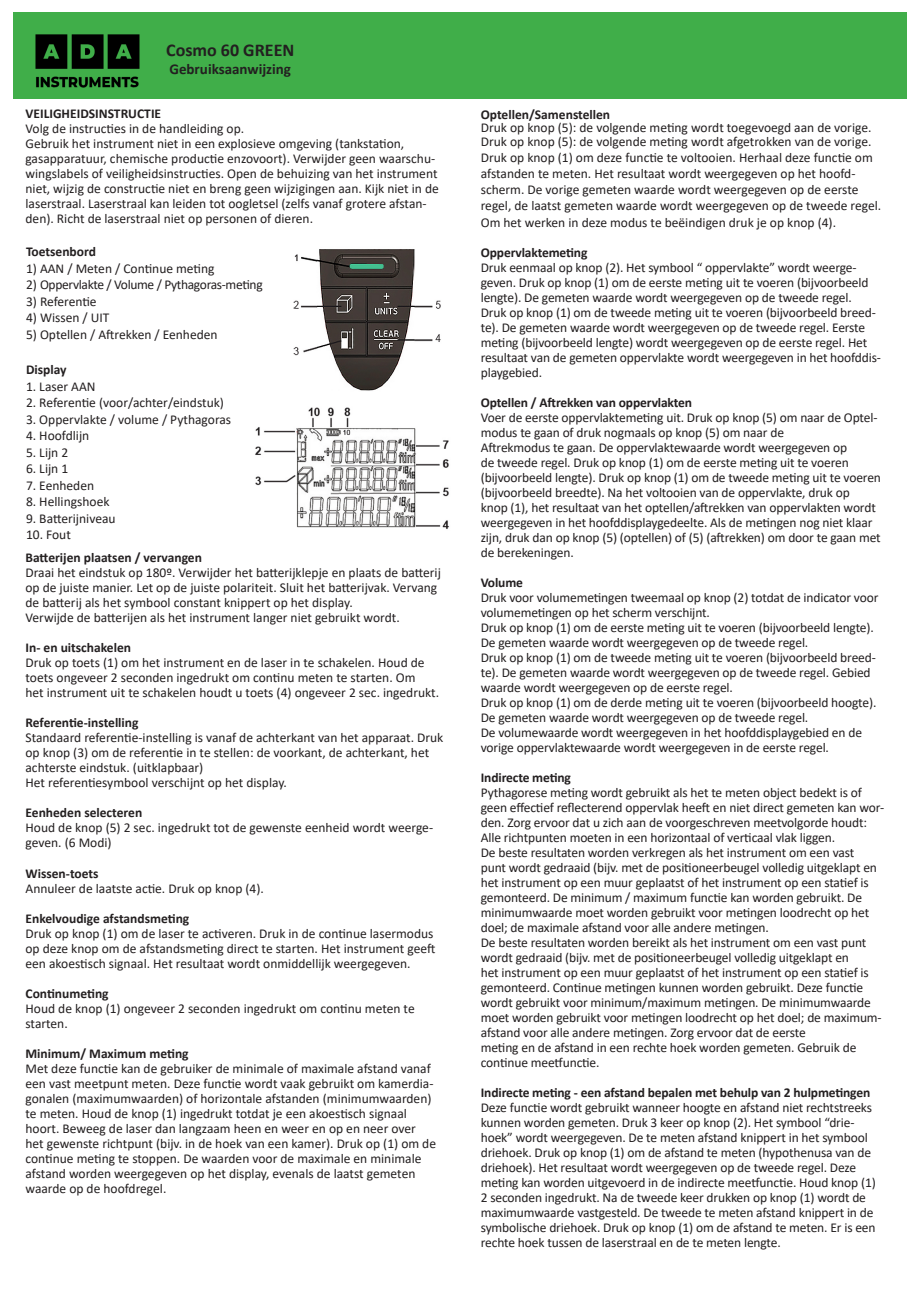
<style>
.page{position:relative;width:919px;height:1289px;background:#fff}
.page>*{position:absolute;margin:0;border:0;box-sizing:border-box;transform-origin:0 0}
.t1{font:700 18px "Calibri";color:#231f20}
.t2{font:700 15px "Calibri";color:#231f20}
.t3{font:13.5px/15px "Calibri";letter-spacing:-.01em;color:#231f20}
.t4{font:700 13.5px "Calibri";color:#231f20}
</style>
<div class="page">
<img style="left:293px;top:249px;width:148px;height:142px">
<img style="left:255px;top:407px;width:194px;height:122px">
<div style="left:13px;top:13px;width:893px;height:86px;background:#40ae49"></div>
<img style="left:35px;top:34px;width:105px;height:54px">
<h1 class="t1" style="left:166px;top:37px;width:130px">Cosmo 60 GREEN</h1>
<p class="t2" style="left:169px;top:58px;width:123px">Gebruiksaanwijzing</p>
<p class="t4" style="left:26px;top:104px;width:137px">VEILIGHEIDSINSTRUCTIE</p>
<p class="t3" style="left:26px;top:121px;width:415px">Volg de instructies in de handleiding op.<br>Gebruik het instrument niet in een explosieve omgeving (tankstation, gasapparatuur, chemische productie enzovoort). Verwijder geen waarschu&shy;wingslabels of veiligheidsinstructies. Open de behuizing van het instrument niet, wijzig de constructie niet en breng geen wijzigingen aan. Kijk niet in de laserstraal. Laserstraal kan leiden tot oogletsel (zelfs vanaf grotere afstan&shy;den). Richt de laserstraal niet op personen of dieren.</p>
<p class="t4" style="left:26px;top:242px;width:71px">Toetsenbord</p>
<p class="t3" style="left:26px;top:260px;width:190px">1) AAN / Meten / Continue meting</p>
<p class="t3" style="left:26px;top:277px;width:238px">2) Oppervlakte / Volume / Pythagoras-meting</p>
<p class="t3" style="left:26px;top:293px;width:72px">3) Referentie</p>
<p class="t3" style="left:26px;top:310px;width:85px">4) Wissen / UIT</p>
<p class="t3" style="left:26px;top:326px;width:193px">5) Optellen / Aftrekken / Eenheden</p>
<p class="t4" style="left:26px;top:360px;width:42px">Display</p>
<p class="t3" style="left:26px;top:378px;width:71px">1. Laser AAN</p>
<p class="t3" style="left:26px;top:395px;width:199px">2. Referentie (voor/achter/eindstuk)</p>
<p class="t3" style="left:26px;top:411px;width:207px">3. Oppervlakte / volume / Pythagoras</p>
<p class="t3" style="left:26px;top:428px;width:65px">4. Hoofdlijn</p>
<p class="t3" style="left:26px;top:444px;width:44px">5. Lijn 2</p>
<p class="t3" style="left:26px;top:460px;width:44px">6. Lijn 1</p>
<p class="t3" style="left:26px;top:477px;width:70px">7. Eenheden</p>
<p class="t3" style="left:26px;top:493px;width:85px">8. Hellingshoek</p>
<p class="t3" style="left:26px;top:510px;width:91px">9. Batterijniveau</p>
<p class="t3" style="left:26px;top:526px;width:46px">10. Fout</p>
<p class="t4" style="left:26px;top:548px;width:178px">Batterijen plaatsen / vervangen</p>
<p class="t3" style="left:26px;top:565px;width:417px">Draai het eindstuk op 180º. Verwijder het batterijklepje en plaats de batterij op de juiste manier. Let op de juiste polariteit. Sluit het batterijvak. Vervang de batterij als het symbool constant knippert op het display.<br>Verwijde de batterijen als het instrument langer niet gebruikt wordt.</p>
<p class="t4" style="left:26px;top:638px;width:107px">In- en uitschakelen</p>
<p class="t3" style="left:26px;top:655px;width:415px">Druk op toets (1) om het instrument en de laser in te schakelen. Houd de toets ongeveer 2 seconden ingedrukt om continu meten te starten. Om<br>het instrument uit te schakelen houdt u toets (4) ongeveer 2 sec. ingedrukt.</p>
<p class="t4" style="left:26px;top:713px;width:115px">Referentie-instelling</p>
<p class="t3" style="left:26px;top:730px;width:419px">Standaard referentie-instelling is vanaf de achterkant van het apparaat. Druk op knop (3) om de referentie in te stellen: de voorkant, de achterkant, het achterste eindstuk. (uitklapbaar)<br>Het referentiesymbool verschijnt op het display.</p>
<p class="t4" style="left:26px;top:803px;width:118px">Eenheden selecteren</p>
<p class="t3" style="left:26px;top:820px;width:409px">Houd de knop (5) 2 sec. ingedrukt tot de gewenste eenheid wordt weerge&shy;geven. (6 Modi)</p>
<p class="t4" style="left:26px;top:863px;width:75px">Wissen-toets</p>
<p class="t3" style="left:26px;top:880px;width:240px">Annuleer de laatste actie. Druk op knop (4).</p>
<p class="t4" style="left:26px;top:908px;width:165px">Enkelvoudige afstandsmeting</p>
<p class="t3" style="left:26px;top:925px;width:411px">Druk op knop (1) om de laser te activeren. Druk in de continue lasermodus op deze knop om de afstandsmeting direct te starten. Het instrument geeft een akoestisch signaal. Het resultaat wordt onmiddellijk weergegeven.</p>
<p class="t4" style="left:26px;top:983px;width:85px">Continumeting</p>
<p class="t3" style="left:26px;top:1000px;width:390px">Houd de knop (1) ongeveer 2 seconden ingedrukt om continu meten te starten.</p>
<p class="t4" style="left:26px;top:1043px;width:165px">Minimum/ Maximum meting</p>
<p class="t3" style="left:26px;top:1060px;width:412px">Met deze functie kan de gebruiker de minimale of maximale afstand vanaf een vast meetpunt meten. Deze functie wordt vaak gebruikt om kamerdia&shy;gonalen (maximumwaarden) of horizontale afstanden (minimumwaarden) te meten. Houd de knop (1) ingedrukt totdat je een akoestisch signaal hoort. Beweeg de laser dan langzaam heen en weer en op en neer over het gewenste richtpunt (bijv. in de hoek van een kamer). Druk op (1) om de continue meting te stoppen. De waarden voor de maximale en minimale afstand worden weergegeven op het display, evenals de laatst gemeten waarde op de hoofdregel.</p>
<p class="t4" style="left:480px;top:105px;width:131px">Optellen/Samenstellen</p>
<p class="t3" style="left:480px;top:120px;width:392px;line-height:13.5px">Druk op knop (5): de volgende meting wordt toegevoegd aan de vorige.<br>Druk op knop (5): de volgende meting wordt afgetrokken van de vorige.</p>
<p class="t3" style="left:480px;top:149px;width:402px;line-height:16.2px">Druk op knop (1) om deze functie te voltooien. Herhaal deze functie om afstanden te meten. Het resultaat wordt weergegeven op het hoofd&shy;scherm. De vorige gemeten waarde wordt weergegeven op de eerste regel, de laatst gemeten waarde wordt weergegeven op de tweede regel.<br>Om het werken in deze modus te beëindigen druk je op knop (4).</p>
<p class="t4" style="left:480px;top:243px;width:108px">Oppervlaktemeting</p>
<p class="t3" style="left:480px;top:259px;width:402px">Druk eenmaal op knop (2). Het symbool “ oppervlakte” wordt weerge&shy;geven. Druk op knop (1) om de eerste meting uit te voeren (bijvoorbeeld lengte). De gemeten waarde wordt weergegeven op de tweede regel.<br>Druk op knop (1) om de tweede meting uit te voeren (bijvoorbeeld breed&shy;te). De gemeten waarde wordt weergegeven op de tweede regel. Eerste meting (bijvoorbeeld lengte) wordt weergegeven op de eerste regel. Het resultaat van de gemeten oppervlakte wordt weergegeven in het hoofddis&shy;playgebied.</p>
<p class="t4" style="left:480px;top:393px;width:213px">Optellen / Aftrekken van oppervlakten</p>
<p class="t3" style="left:480px;top:409px;width:402px">Voer de eerste oppervlaktemeting uit. Druk op knop (5) om naar de Optel&shy;modus te gaan of druk nogmaals op knop (5) om naar de<br>Aftrekmodus te gaan. De oppervlaktewaarde wordt weergegeven op<br>de tweede regel. Druk op knop (1) om de eerste meting uit te voeren (bijvoorbeeld lengte). Druk op knop (1) om de tweede meting uit te voeren (bijvoorbeeld breedte). Na het voltooien van de oppervlakte, druk op<br>knop (1), het resultaat van het optellen/aftrekken van oppervlakten wordt weergegeven in het hoofddisplaygedeelte. Als de metingen nog niet klaar zijn, druk dan op knop (5) (optellen) of (5) (aftrekken) om door te gaan met de berekeningen.</p>
<p class="t4" style="left:480px;top:572px;width:44px">Volume</p>
<p class="t3" style="left:480px;top:589px;width:399px">Druk voor volumemetingen tweemaal op knop (2) totdat de indicator voor volumemetingen op het scherm verschijnt.<br>Druk op knop (1) om de eerste meting uit te voeren (bijvoorbeeld lengte).<br>De gemeten waarde wordt weergegeven op de tweede regel.<br>Druk op knop (1) om de tweede meting uit te voeren (bijvoorbeeld breed&shy;te). De gemeten waarde wordt weergegeven op de tweede regel. Gebied waarde wordt weergegeven op de eerste regel.<br>Druk op knop (1) om de derde meting uit te voeren (bijvoorbeeld hoogte).<br>De gemeten waarde wordt weergegeven op de tweede regel.<br>De volumewaarde wordt weergegeven in het hoofddisplaygebied en de vorige oppervlaktewaarde wordt weergegeven in de eerste regel.</p>
<p class="t4" style="left:480px;top:767px;width:92px">Indirecte meting</p>
<p class="t3" style="left:480px;top:784px;width:405px">Pythagorese meting wordt gebruikt als het te meten object bedekt is of geen effectief reflecterend oppervlak heeft en niet direct gemeten kan wor&shy;den. Zorg ervoor dat u zich aan de voorgeschreven meetvolgorde houdt:<br>Alle richtpunten moeten in een horizontaal of verticaal vlak liggen.<br>De beste resultaten worden verkregen als het instrument om een vast<br>punt wordt gedraaid (bijv. met de positioneerbeugel volledig uitgeklapt en het instrument op een muur geplaatst of het instrument op een statief is gemonteerd. De minimum / maximum functie kan worden gebruikt. De minimumwaarde moet worden gebruikt voor metingen loodrecht op het doel; de maximale afstand voor alle andere metingen.<br>De beste resultaten worden bereikt als het instrument om een vast punt wordt gedraaid (bijv. met de positioneerbeugel volledig uitgeklapt en<br>het instrument op een muur geplaatst of het instrument op een statief is gemonteerd. Continue metingen kunnen worden gebruikt. Deze functie wordt gebruikt voor minimum/maximum metingen. De minimumwaarde moet worden gebruikt voor metingen loodrecht op het doel; de maximum&shy;afstand voor alle andere metingen. Zorg ervoor dat de eerste<br>meting en de afstand in een rechte hoek worden gemeten. Gebruik de continue meetfunctie.</p>
<p class="t4" style="left:480px;top:1082px;width:391px">Indirecte meting - een afstand bepalen met behulp van 2 hulpmetingen</p>
<p class="t3" style="left:480px;top:1099px;width:396px">Deze functie wordt gebruikt wanneer hoogte en afstand niet rechtstreeks kunnen worden gemeten. Druk 3 keer op knop (2). Het symbool “drie&shy;hoek” wordt weergegeven. De te meten afstand knippert in het symbool driehoek. Druk op knop (1) om de afstand te meten (hypothenusa van de driehoek). Het resultaat wordt weergegeven op de tweede regel. Deze meting kan worden uitgevoerd in de indirecte meetfunctie. Houd knop (1)<br>2 seconden ingedrukt. Na de tweede keer drukken op knop (1) wordt de maximumwaarde vastgesteld. De tweede te meten afstand knippert in de symbolische driehoek. Druk op knop (1) om de afstand te meten. Er is een rechte hoek tussen de laserstraal en de te meten lengte.</p>
</div>
